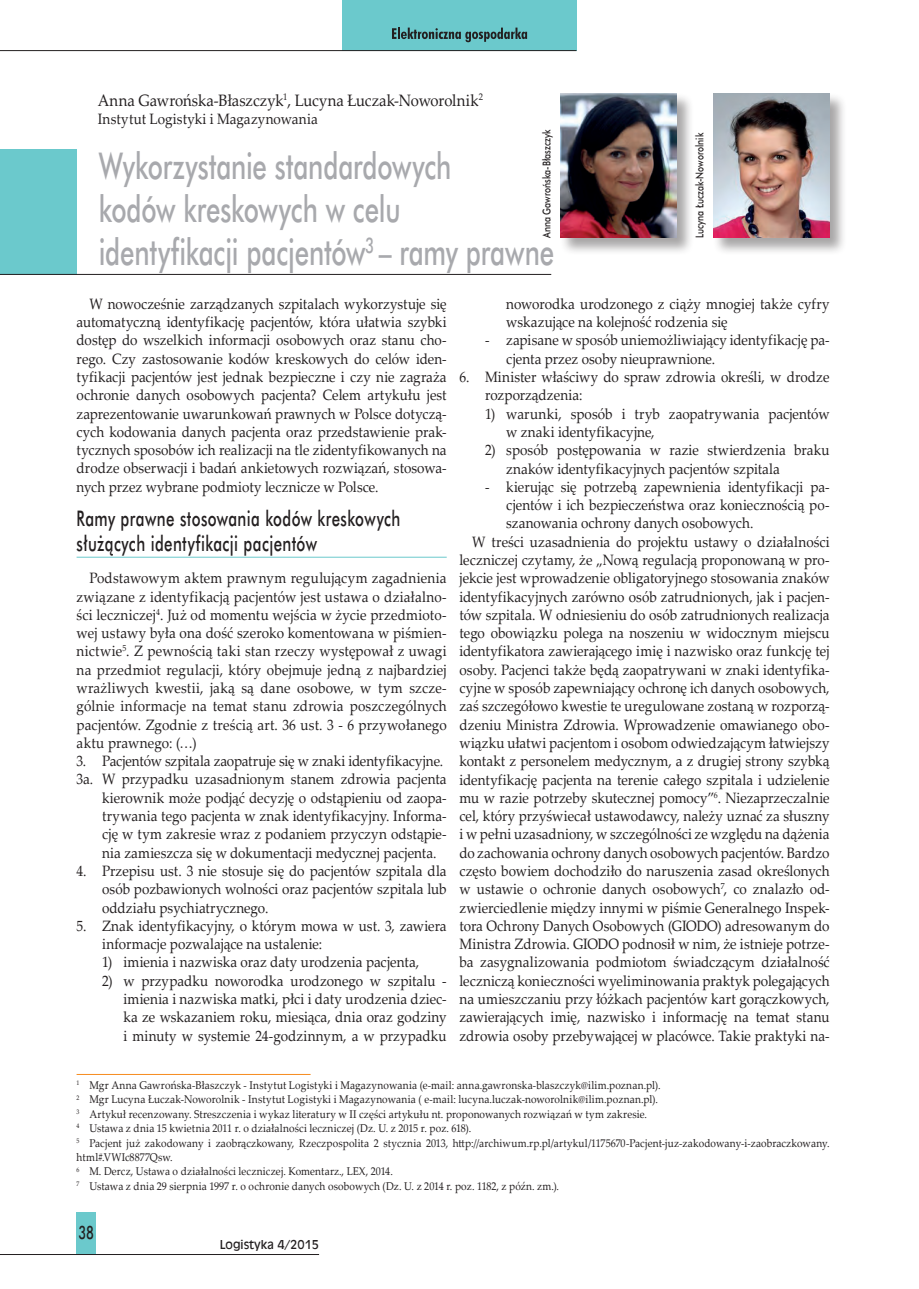
<style>
.page{position:relative;width:919px;height:1289px;background:#fff}
.page>*{position:absolute;margin:0;border:0;box-sizing:border-box;transform-origin:0 0}
.t1{font:36px/43.2px "Futura Md PL";letter-spacing:-.005em;color:#a8a9ad;scale:.7 1}
.t2{font:21px/25.2px "Futura Md PL";letter-spacing:.025em;color:#231f20;scale:.7 1}
.t3{font:18px "Futura Md PL";color:#231f20;scale:.7 1}
.t4{font:16.5px "Palatino Linotype";color:#231f20;scale:.9 1}
.t5{font:15px/18.3px "Palatino Linotype";letter-spacing:.005em;color:#231f20;scale:.9 1}
.t6{font:12px "Incised 901 EU";color:#231f20}
.t7{font:11.25px/14.4px "Palatino Linotype";letter-spacing:.015em;color:#231f20;scale:.9 1}
.t8{font:10.5px "Futura Md PL";color:#231f20;scale:.8 1}
</style>
<div class="page">
<div style="left:77px;top:1211px;width:19px;height:43px;background:#6bc9cc"></div>
<hr style="left:0;top:1253px;width:319px;height:1px;background:#231f20">
<div style="left:342px;top:0;width:234px;height:51px;background:#6bc9cc"></div>
<hr style="left:0;top:50px;width:576px;height:1px;background:#231f20">
<svg style="left:392px;top:28px;width:135px;height:14px"></svg>
<div style="left:0;top:150px;width:77px;height:125px;background:#6bc9cc"></div>
<hr style="left:0;top:274px;width:551px;height:1px;background:#231f20">
<hr style="left:77px;top:556px;width:369px;height:1px;background:#6bc9cc">
<hr style="left:77px;top:1074px;width:233px;height:1px;background:#f68b1f">
<div style="left:559px;top:93px;width:135px;height:162px;background:#231f20;opacity:.4"></div>
<img style="left:560px;top:94px;width:116px;height:144px">
<div style="left:712px;top:93px;width:135px;height:162px;background:#231f20;opacity:.4"></div>
<img style="left:713px;top:94px;width:116px;height:144px">
<p class="t4" style="left:98px;top:88px;width:429px">Anna Gawrońska-Błaszczyk<sup>1</sup>, Lucyna Łuczak-Noworolnik<sup>2</sup></p>
<p class="t5" style="left:98px;top:109px;width:246px">Instytut Logistyki i Magazynowania</p>
<h1 class="t1" style="left:99px;top:143px;width:652px">Wykorzystanie standardowych<br>kodów kreskowych w celu<br>identyfikacji pacjentów<sup>3</sup> – ramy prawne</h1>
<p class="t5" style="left:77px;top:294px;width:413px;text-align:justify;text-indent:13px">W nowocześnie zarządzanych szpitalach wykorzystuje się automatyczną identyfikację pacjentów, która ułatwia szybki dostęp do wszelkich informacji osobowych oraz stanu cho&shy;rego. Czy zastosowanie kodów kreskowych do celów iden&shy;tyfikacji pacjentów jest jednak bezpieczne i czy nie zagraża ochronie danych osobowych pacjenta? Celem artykułu jest zaprezentowanie uwarunkowań prawnych w Polsce dotyczą&shy;cych kodowania danych pacjenta oraz przedstawienie prak&shy;tycznych sposobów ich realizacji na tle zidentyfikowanych na drodze obserwacji i badań ankietowych rozwiązań, stosowa&shy;nych przez wybrane podmioty lecznicze w Polsce.</p>
<h2 class="t2" style="left:77px;top:505px;width:464px">Ramy prawne stosowania kodów kreskowych służących identyfikacji pacjentów</h2>
<p class="t5" style="left:77px;top:568px;width:413px;text-align:justify;text-indent:13px">Podstawowym aktem prawnym regulującym zagadnienia związane z identyfikacją pacjentów jest ustawa o działalno&shy;ści leczniczej<sup>4</sup>. Już od momentu wejścia w życie przedmioto&shy;wej ustawy była ona dość szeroko komentowana w piśmien&shy;nictwie<sup>5</sup>. Z pewnością taki stan rzeczy występował z uwagi na przedmiot regulacji, który obejmuje jedną z najbardziej wrażliwych kwestii, jaką są dane osobowe, w tym szcze&shy;gólnie informacje na temat stanu zdrowia poszczególnych pacjentów. Zgodnie z treścią art. 36 ust. 3 - 6 przywołanego aktu prawnego: (…)</p>
<p class="t5" style="left:77px;top:751px;width:409px">3. Pacjentów szpitala zaopatruje się w znaki identyfikacyjne.</p>
<p class="t5" style="left:77px;top:769px;width:413px">3a. W przypadku uzasadnionym stanem zdrowia pacjenta</p>
<p class="t5" style="left:102px;top:788px;width:384px">kierownik może podjąć decyzję o odstąpieniu od zaopa-</p>
<p class="t5" style="left:102px;top:806px;width:384px">trywania tego pacjenta w znak identyfikacyjny. Informa-</p>
<p class="t5" style="left:102px;top:824px;width:384px">cję w tym zakresie wraz z podaniem przyczyn odstąpie-</p>
<p class="t5" style="left:102px;top:842px;width:373px">nia zamieszcza się w dokumentacji medycznej pacjenta.</p>
<p class="t5" style="left:102px;top:861px;width:384px;text-align:justify;text-indent:-26px">4. Przepisu ust. 3 nie stosuje się do pacjentów szpitala dla osób pozbawionych wolności oraz pacjentów szpitala lub oddziału psychiatrycznego.</p>
<p class="t5" style="left:102px;top:916px;width:384px;text-indent:-26px">5. Znak identyfikacyjny, o którym mowa w ust. 3, zawiera informacje pozwalające na ustalenie:</p>
<p class="t5" style="left:102px;top:952px;width:354px">1) imienia i nazwiska oraz daty urodzenia pacjenta,</p>
<p class="t5" style="left:123px;top:970px;width:361px;text-align:justify;text-indent:-21px">2) w przypadku noworodka urodzonego w szpitalu - imienia i nazwiska matki, płci i daty urodzenia dziec&shy;ka ze wskazaniem roku, miesiąca, dnia oraz godziny i minuty w systemie 24-godzinnym, a w przypadku</p>
<p class="t8" style="left:540px;top:238px;width:137px;rotate:-90deg">Anna Gawrońska-Błaszczyk</p>
<p class="t8" style="left:693px;top:238px;width:133px;rotate:-90deg">Lucyna Łuczak-Noworolnik</p>
<p class="t5" style="left:506px;top:294px;width:361px">noworodka urodzonego z ciąży mnogiej także cyfry wskazujące na kolejność rodzenia się</p>
<p class="t5" style="left:506px;top:330px;width:361px;text-indent:-21px">- zapisane w sposób uniemożliwiający identyfikację pa&shy;cjenta przez osoby nieuprawnione.</p>
<p class="t5" style="left:485px;top:367px;width:384px;text-indent:-26px">6. Minister właściwy do spraw zdrowia określi, w drodze rozporządzenia:</p>
<p class="t5" style="left:506px;top:404px;width:361px;text-indent:-21px">1) warunki, sposób i tryb zaopatrywania pacjentów w znaki identyfikacyjne,</p>
<p class="t5" style="left:506px;top:440px;width:361px;text-indent:-21px">2) sposób postępowania w razie stwierdzenia braku znaków identyfikacyjnych pacjentów szpitala</p>
<p class="t5" style="left:485px;top:477px;width:384px">- kierując się potrzebą zapewnienia identyfikacji pa-</p>
<p class="t5" style="left:506px;top:495px;width:361px">cjentów i ich bezpieczeństwa oraz koniecznością po-</p>
<p class="t5" style="left:506px;top:513px;width:276px">szanowania ochrony danych osobowych.</p>
<p class="t5" style="left:472px;top:532px;width:398px">W treści uzasadnienia do projektu ustawy o działalności</p>
<p class="t5" style="left:459px;top:550px;width:413px">leczniczej czytamy, że „Nową regulacją proponowaną w pro-</p>
<p class="t5" style="left:459px;top:568px;width:413px">jekcie jest wprowadzenie obligatoryjnego stosowania znaków</p>
<p class="t5" style="left:459px;top:586px;width:413px">identyfikacyjnych zarówno osób zatrudnionych, jak i pacjen-</p>
<p class="t5" style="left:459px;top:605px;width:413px">tów szpitala. W odniesieniu do osób zatrudnionych realizacja</p>
<p class="t5" style="left:459px;top:623px;width:413px">tego obowiązku polega na noszeniu w widocznym miejscu</p>
<p class="t5" style="left:459px;top:641px;width:413px">identyfikatora zawierającego imię i nazwisko oraz funkcję tej</p>
<p class="t5" style="left:459px;top:660px;width:413px">osoby. Pacjenci także będą zaopatrywani w znaki identyfika-</p>
<p class="t5" style="left:459px;top:678px;width:413px">cyjne w sposób zapewniający ochronę ich danych osobowych,</p>
<p class="t5" style="left:459px;top:696px;width:413px">zaś szczegółowo kwestie te uregulowane zostaną w rozporzą-</p>
<p class="t5" style="left:459px;top:714px;width:413px">dzeniu Ministra Zdrowia. Wprowadzenie omawianego obo-</p>
<p class="t5" style="left:459px;top:733px;width:413px">wiązku ułatwi pacjentom i osobom odwiedzającym łatwiejszy</p>
<p class="t5" style="left:459px;top:751px;width:413px">kontakt z personelem medycznym, a z drugiej strony szybką</p>
<p class="t5" style="left:459px;top:769px;width:413px">identyfikację pacjenta na terenie całego szpitala i udzielenie</p>
<p class="t5" style="left:459px;top:788px;width:413px">mu w razie potrzeby skutecznej pomocy”<sup>6</sup>. Niezaprzeczalnie</p>
<p class="t5" style="left:459px;top:806px;width:413px">cel, który przyświecał ustawodawcy, należy uznać za słuszny</p>
<p class="t5" style="left:459px;top:824px;width:413px">i w pełni uzasadniony, w szczególności ze względu na dążenia</p>
<p class="t5" style="left:459px;top:842px;width:413px">do zachowania ochrony danych osobowych pacjentów. Bardzo</p>
<p class="t5" style="left:459px;top:861px;width:413px">często bowiem dochodziło do naruszenia zasad określonych</p>
<p class="t5" style="left:459px;top:879px;width:413px">w ustawie o ochronie danych osobowych<sup>7</sup>, co znalazło od-</p>
<p class="t5" style="left:459px;top:897px;width:413px">zwierciedlenie między innymi w piśmie Generalnego Inspek-</p>
<p class="t5" style="left:459px;top:915px;width:413px">tora Ochrony Danych Osobowych (GIODO) adresowanym do</p>
<p class="t5" style="left:459px;top:934px;width:413px">Ministra Zdrowia. GIODO podnosił w nim, że istnieje potrze-</p>
<p class="t5" style="left:459px;top:952px;width:413px">ba zasygnalizowania podmiotom świadczącym działalność</p>
<p class="t5" style="left:459px;top:970px;width:413px">leczniczą konieczności wyeliminowania praktyk polegających</p>
<p class="t5" style="left:459px;top:989px;width:413px">na umieszczaniu przy łóżkach pacjentów kart gorączkowych,</p>
<p class="t5" style="left:459px;top:1007px;width:413px">zawierających imię, nazwisko i informację na temat stanu</p>
<p class="t5" style="left:459px;top:1025px;width:413px">zdrowia osoby przebywającej w placówce. Takie praktyki na-</p>
<p class="t7" style="left:77px;top:1077px;width:838px"><sup>1</sup> Mgr Anna Gawrońska-Błaszczyk - Instytut Logistyki i Magazynowania (e-mail: anna.gawronska-blaszczyk@ilim.poznan.pl).<br><sup>2</sup> Mgr Lucyna Łuczak-Noworolnik - Instytut Logistyki i Magazynowania ( e-mail: lucyna.luczak-noworolnik@ilim.poznan.pl).<br><sup>3</sup> Artykuł recenzowany. Streszczenia i wykaz literatury w II części artykułu nt. proponowanych rozwiązań w tym zakresie.<br><sup>4</sup> Ustawa z dnia 15 kwietnia 2011 r. o działalności leczniczej (Dz. U. z 2015 r. poz. 618).<br><sup>5</sup> Pacjent już zakodowany i zaobrączkowany, Rzeczpospolita 2 stycznia 2013, http://archiwum.rp.pl/artykul/1175670-Pacjent-juz-zakodowany-i-zaobraczkowany. html#.VWIc8877Qsw.<br><sup>6</sup> M. Dercz, Ustawa o działalności leczniczej. Komentarz., LEX, 2014.<br><sup>7</sup> Ustawa z dnia 29 sierpnia 1997 r. o ochronie danych osobowych (Dz. U. z 2014 r. poz. 1182, z późn. zm.).</p>
<p class="t3" style="left:78px;top:1221px;width:24px">38</p>
<p class="t6" style="left:220px;top:1236px;width:101px">Logistyka 4/2015</p>
</div>
